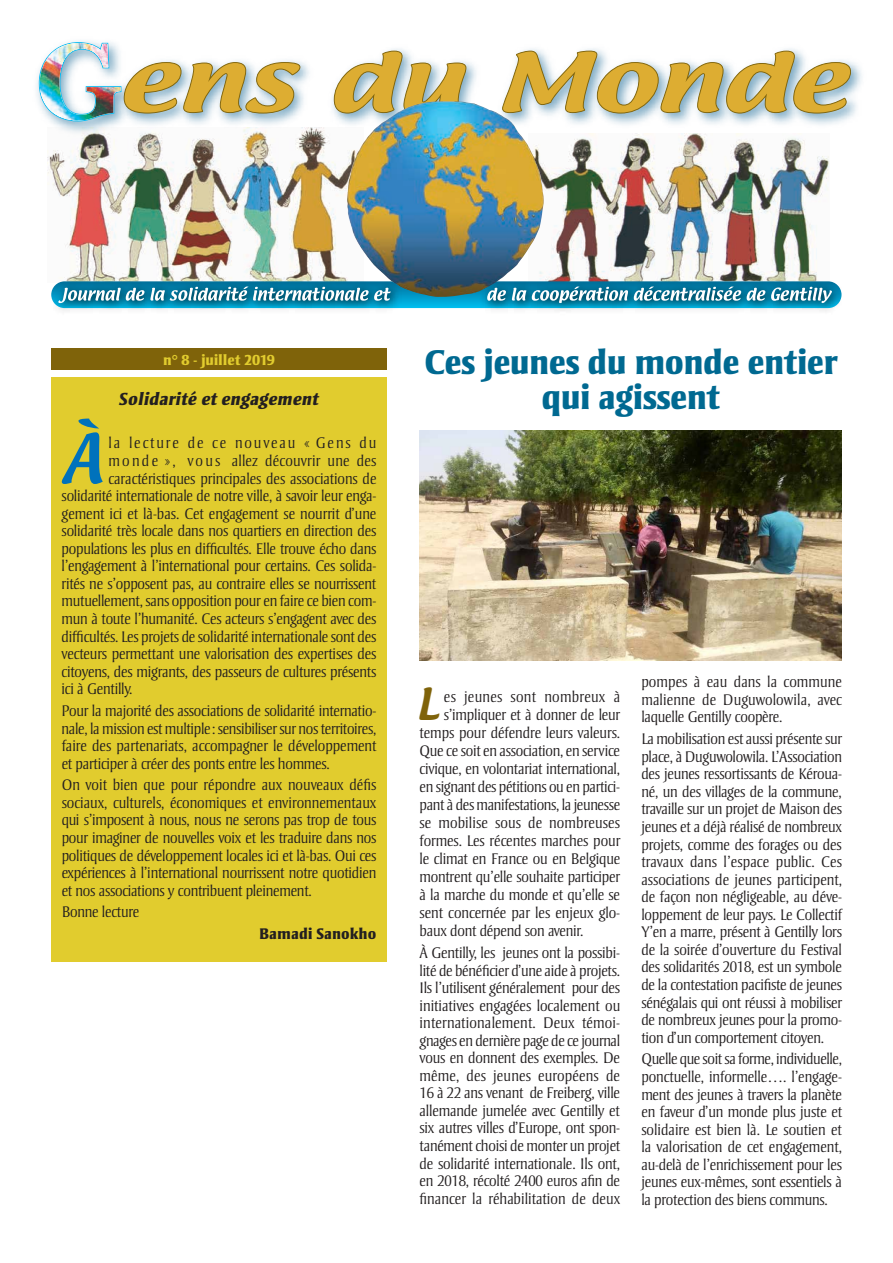
<style>
.page{position:relative;width:893px;height:1263px;background:#fff}
.page>*{position:absolute;margin:0;border:0;box-sizing:border-box;transform-origin:0 0}
.t1{font:60px "Textile";color:#0072bc}
.t2{font:38.85px "Textile";color:#7f630a}
.t3{font:800 35.25px/34.5px "Strayhorn MT Std";letter-spacing:-.015em;color:#006991;text-align:center}
.t4{font:italic 800 18px "Strayhorn MT Std";color:#231f20}
.t5{font:300 15.75px/17.5px "Strayhorn MT Std";letter-spacing:-.015em;color:#231f20;text-align:justify}
.t6{font:300 15.75px "Strayhorn MT Std";letter-spacing:.01em;color:#231f20}
.t7{font:300 15.75px "Strayhorn MT Std";letter-spacing:.12em;color:#231f20}
.t8{font:300 15.75px "Strayhorn MT Std";letter-spacing:.02em;color:#231f20}
.t9{font:800 15.75px "Strayhorn MT Std";color:#231f20}
.t10{font:800 15px "Strayhorn MT Std";color:#e1cc2e}
</style>
<div class="page">
<img style="left:48px;top:131px;width:299px;height:144px">
<img style="left:544px;top:133px;width:285px;height:142px">
<img style="left:51px;top:275px;width:791px;height:37px">
<svg style="left:58px;top:288px;width:86px;height:15px"></svg>
<svg style="left:150px;top:287px;width:241px;height:14px"></svg>
<svg style="left:487px;top:297px;width:19px;height:4px"></svg>
<svg style="left:512px;top:297px;width:14px;height:4px"></svg>
<svg style="left:532px;top:287px;width:96px;height:16px"></svg>
<svg style="left:634px;top:287px;width:107px;height:14px"></svg>
<svg style="left:747px;top:288px;width:18px;height:13px"></svg>
<svg style="left:771px;top:287px;width:61px;height:16px"></svg>
<img style="left:36px;top:40px;width:103px;height:100px">
<img style="left:115px;top:48px;width:747px;height:83px">
<img style="left:39px;top:42px;width:261px;height:79px">
<svg style="left:334px;top:51px;width:132px;height:63px"></svg>
<svg style="left:502px;top:51px;width:349px;height:63px"></svg>
<img style="left:347px;top:101px;width:197px;height:196px">
<div style="left:51px;top:377px;width:336px;height:585px;background:#e1cc2e"></div>
<div style="left:51px;top:349px;width:336px;height:21px;background:#7f630a"></div>
<img style="left:420px;top:430px;width:422px;height:230px">
<p class="t10" style="left:163px;top:351px;width:113px">n° 8 - juillet 2019</p>
<h3 class="t3" style="left:424px;top:345px;width:415px">Ces jeunes du monde entier qui agissent</h3>
<p class="t4" style="left:119px;top:388px;width:201px">Solidarité et engagement</p>
<h1 class="t1" style="left:62px;top:417px;width:42px">À</h1>
<p class="t7" style="left:109px;top:434px;width:269px">la lecture de ce nouveau « Gens du</p>
<p class="t6" style="left:109px;top:452px;width:269px">monde », vous allez découvrir une des</p>
<p class="t5" style="left:109px;top:470px;width:269px">caractéristiques principales des associations de</p>
<p class="t5" style="left:62px;top:487px;width:316px">solidarité internationale de notre ville, à savoir leur enga-</p>
<p class="t5" style="left:62px;top:505px;width:316px">gement ici et là-bas. Cet engagement se nourrit d’une</p>
<p class="t5" style="left:62px;top:522px;width:316px">solidarité très locale dans nos quartiers en direction des</p>
<p class="t5" style="left:62px;top:540px;width:316px">populations les plus en difficultés. Elle trouve écho dans</p>
<p class="t5" style="left:62px;top:557px;width:316px">l’engagement à l’international pour certains. Ces solida-</p>
<p class="t5" style="left:62px;top:575px;width:316px">rités ne s’opposent pas, au contraire elles se nourrissent</p>
<p class="t5" style="left:62px;top:593px;width:316px">mutuellement, sans opposition pour en faire ce bien com-</p>
<p class="t5" style="left:62px;top:610px;width:316px">mun à toute l’humanité. Ces acteurs s’engagent avec des</p>
<p class="t5" style="left:62px;top:628px;width:316px">difficultés. Les projets de solidarité internationale sont des</p>
<p class="t5" style="left:62px;top:645px;width:316px">vecteurs permettant une valorisation des expertises des</p>
<p class="t5" style="left:62px;top:663px;width:316px">citoyens, des migrants, des passeurs de cultures présents</p>
<p class="t5" style="left:62px;top:680px;width:72px">ici à Gentilly.</p>
<p class="t5" style="left:62px;top:702px;width:316px">Pour la majorité des associations de solidarité internatio&shy;nale, la mission est multiple: sensibiliser sur nos territoires, faire des partenariats, accompagner le développement et participer à créer des ponts entre les hommes.</p>
<p class="t5" style="left:62px;top:777px;width:316px">On voit bien que pour répondre aux nouveaux défis sociaux, culturels, économiques et environnementaux qui s’imposent à nous, nous ne serons pas trop de tous pour imaginer de nouvelles voix et les traduire dans nos politiques de développement locales ici et là-bas. Oui ces expériences à l’international nourrissent notre quotidien et nos associations y contribuent pleinement.</p>
<p class="t5" style="left:62px;top:904px;width:79px">Bonne lecture</p>
<p class="t9" style="left:259px;top:924px;width:119px">Bamadi Sanokho</p>
<p class="t5" style="left:641px;top:674px;width:202px">pompes à eau dans la commune malienne de Duguwolowila, avec laquelle Gentilly coopère.</p>
<p class="t5" style="left:641px;top:730px;width:202px">La mobilisation est aussi présente sur place, à Duguwolowila. L’Association des jeunes ressortissants de Kéroua&shy;né, un des villages de la commune, travaille sur un projet de Maison des jeunes et a déjà réalisé de nombreux projets, comme des forages ou des travaux dans l’espace public. Ces associations de jeunes participent, de façon non négligeable, au déve&shy;loppement de leur pays. Le Collectif Y’en a marre, présent à Gentilly lors de la soirée d’ouverture du Festival des solidarités 2018, est un symbole de la contestation pacifiste de jeunes sénégalais qui ont réussi à mobiliser de nombreux jeunes pour la promo&shy;tion d’un comportement citoyen.</p>
<p class="t5" style="left:641px;top:1050px;width:202px">Quelle que soit sa forme, individuelle, ponctuelle, informelle…. l’engage&shy;ment des jeunes à travers la planète en faveur d’un monde plus juste et solidaire est bien là. Le soutien et la valorisation de cet engagement, au-delà de l’enrichissement pour les jeunes eux-mêmes, sont essentiels à la protection des biens communs.</p>
<h2 class="t2" style="left:416px;top:677px;width:24px">L</h2>
<p class="t8" style="left:444px;top:688px;width:178px">es jeunes sont nombreux à</p>
<p class="t5" style="left:444px;top:706px;width:178px">s’impliquer et à donner de leur</p>
<p class="t5" style="left:420px;top:724px;width:202px">temps pour défendre leurs valeurs.</p>
<p class="t5" style="left:420px;top:742px;width:202px">Que ce soit en association, en service</p>
<p class="t5" style="left:420px;top:760px;width:202px">civique, en volontariat international,</p>
<p class="t5" style="left:420px;top:778px;width:202px">en signant des pétitions ou en partici-</p>
<p class="t5" style="left:420px;top:796px;width:202px">pant à des manifestations, la jeunesse</p>
<p class="t6" style="left:420px;top:814px;width:202px">se mobilise sous de nombreuses</p>
<p class="t5" style="left:420px;top:832px;width:202px">formes. Les récentes marches pour</p>
<p class="t5" style="left:420px;top:850px;width:202px">le climat en France ou en Belgique</p>
<p class="t5" style="left:420px;top:868px;width:202px">montrent qu’elle souhaite participer</p>
<p class="t5" style="left:420px;top:886px;width:202px">à la marche du monde et qu’elle se</p>
<p class="t5" style="left:420px;top:904px;width:202px">sent concernée par les enjeux glo-</p>
<p class="t5" style="left:420px;top:922px;width:165px">baux dont dépend son avenir.</p>
<p class="t5" style="left:420px;top:944px;width:202px">À Gentilly, les jeunes ont la possibi&shy;lité de bénéficier d’une aide à projets.<br>Ils l’utilisent généralement pour des initiatives engagées localement ou internationalement. Deux témoi&shy;gnages en dernière page de ce journal vous en donnent des exemples. De même, des jeunes européens de 16 à 22 ans venant de Freiberg, ville allemande jumelée avec Gentilly et six autres villes d’Europe, ont spon&shy;tanément choisi de monter un projet de solidarité internationale. Ils ont, en 2018, récolté 2400 euros afin de financer la réhabilitation de deux</p>
</div>
